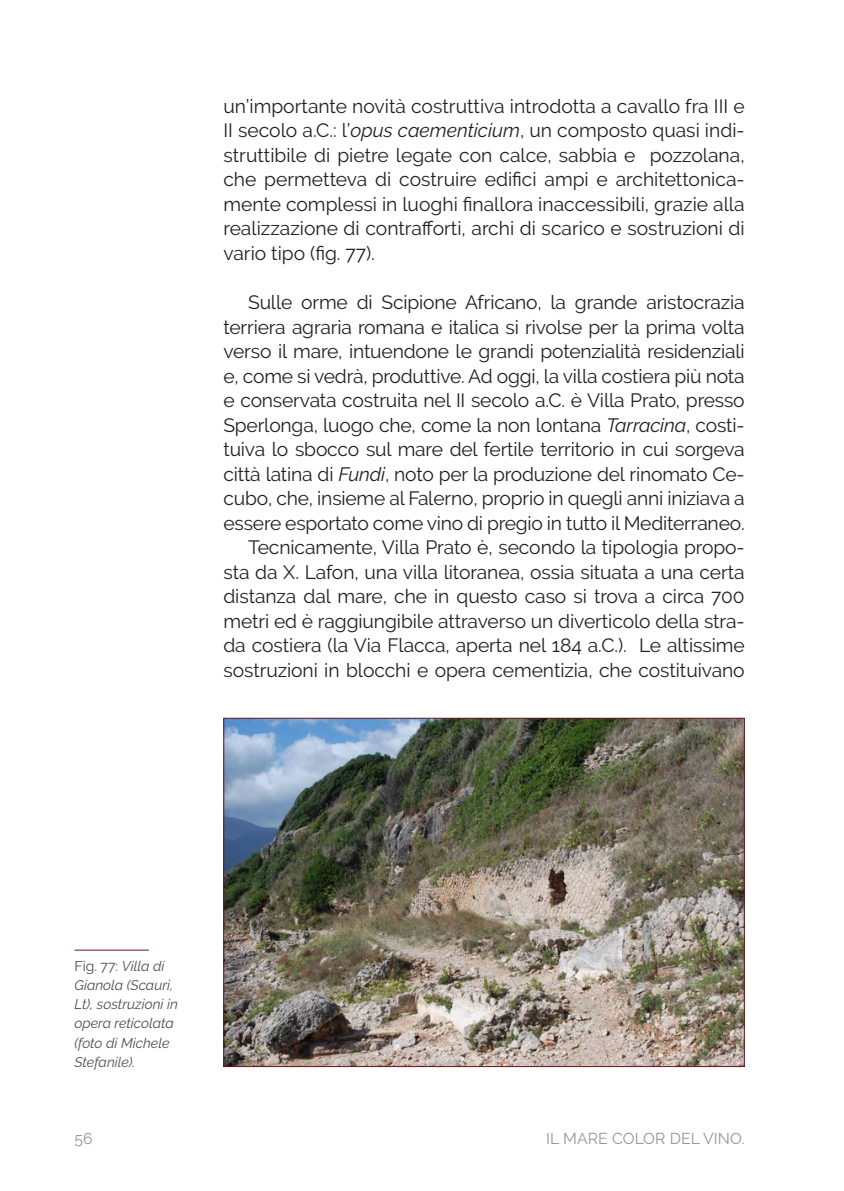
<style>
.page{position:relative;width:844px;height:1191px;background:#fff}
.page>*{position:absolute;margin:0;border:0;box-sizing:border-box;transform-origin:0 0}
.t1{font:19.25px/24.5px "Raleway";letter-spacing:-.005em;color:#231f20;text-align:justify}
.t2{font:15.75px "Raleway";letter-spacing:.005em;color:#939598}
.t3{font:italic 14px/19.2px "Raleway";color:#231f20}
.s1{font-style:italic}
.s2{font-style:normal}
</style>
<div class="page">
<img style="left:225px;top:720px;width:517px;height:344px">
<hr style="left:74px;top:949px;width:75px;height:1px;background:#68171d">
<p class="t1" style="left:223px;top:94px;width:522px">un’importante novità costruttiva introdotta a cavallo fra III e II secolo a.C.: l’<span class="s1">opus caementicium</span>, un composto quasi indi&shy;struttibile di pietre legate con calce, sabbia e pozzolana, che permetteva di costruire edifici ampi e architettonica&shy;mente complessi in luoghi finallora inaccessibili, grazie alla realizzazione di contrafforti, archi di scarico e sostruzioni di vario tipo (fig. 77).</p>
<p class="t1" style="left:223px;top:290px;width:522px;text-indent:25px">Sulle orme di Scipione Africano, la grande aristocrazia terriera agraria romana e italica si rivolse per la prima volta verso il mare, intuendone le grandi potenzialità residenziali e, come si vedrà, produttive. Ad oggi, la villa costiera più nota e conservata costruita nel II secolo a.C. è Villa Prato, presso Sperlonga, luogo che, come la non lontana <span class="s1">Tarracina</span>, costi&shy;tuiva lo sbocco sul mare del fertile territorio in cui sorgeva città latina di <span class="s1">Fundi</span>, noto per la produzione del rinomato Ce&shy;cubo, che, insieme al Falerno, proprio in quegli anni iniziava a essere esportato come vino di pregio in tutto il Mediterraneo.</p>
<p class="t1" style="left:223px;top:535px;width:522px;text-indent:25px">Tecnicamente, Villa Prato è, secondo la tipologia propo&shy;sta da X. Lafon, una villa litoranea, ossia situata a una certa distanza dal mare, che in questo caso si trova a circa 700 metri ed è raggiungibile attraverso un diverticolo della stra&shy;da costiera (la Via Flacca, aperta nel 184 a.C.). Le altissime sostruzioni in blocchi e opera cementizia, che costituivano</p>
<p class="t3" style="left:74px;top:956px;width:105px"><span class="s2">Fig. 77:</span> Villa di<br>Gianola (Scauri,<br>Lt), sostruzioni in opera reticolata (foto di Michele<br>Stefanile).</p>
<p class="t2" style="left:74px;top:1129px;width:20px">56</p>
<p class="t2" style="left:546px;top:1129px;width:200px">IL MARE COLOR DEL VINO.</p>
</div>
